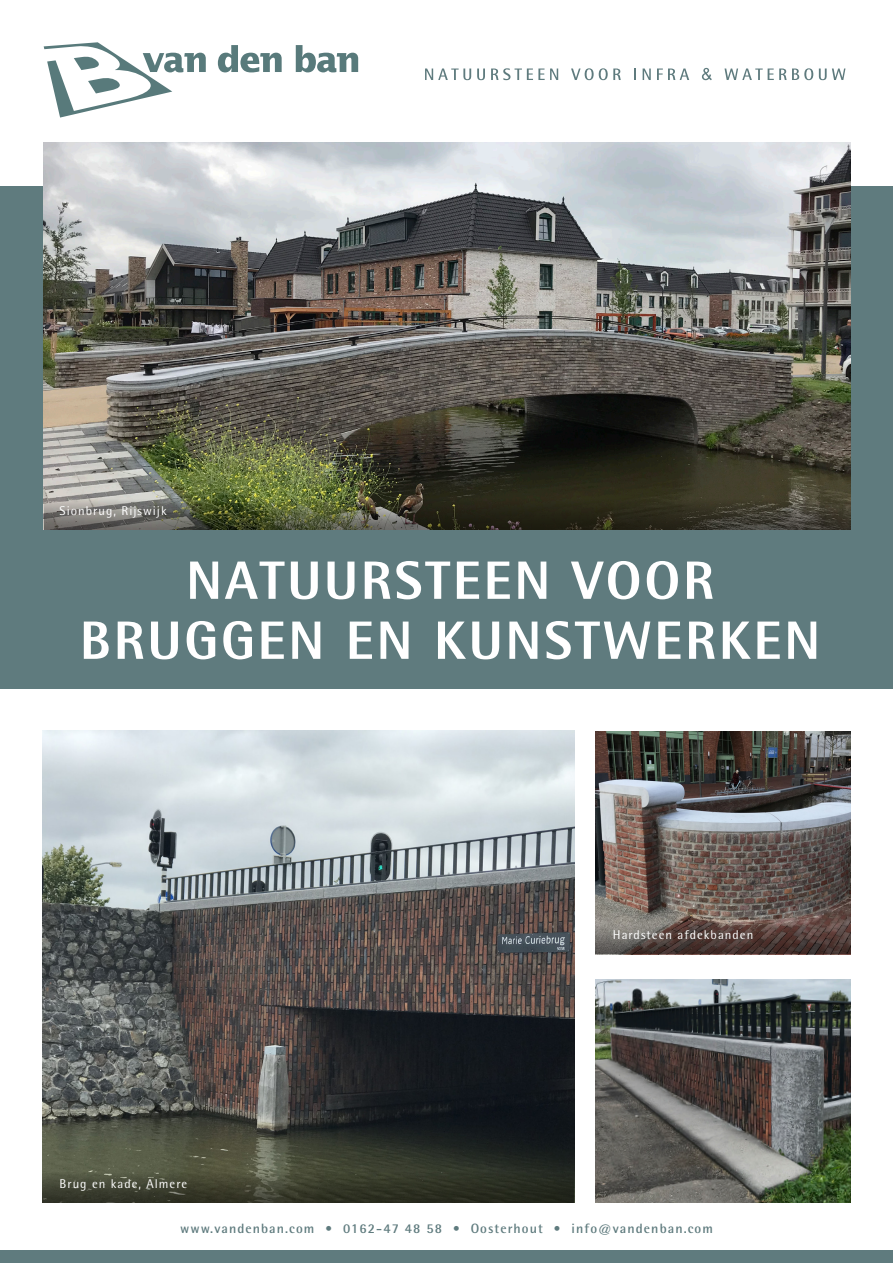
<style>
.page{position:relative;width:893px;height:1263px;background:#fff}
.page>*{position:absolute;margin:0;border:0;box-sizing:border-box;transform-origin:0 0}
.t1{font:800 54px/60px "Rotis Semi Sans Std";letter-spacing:.05em;color:#fff;text-align:center}
.t2{font:700 13.5px "Rotis Semi Sans Std";letter-spacing:.08em;color:#5f7b7e}
.Onderschrift_product{font:12.75px "Rotis Semi Sans Std";letter-spacing:.08em;color:#fff}
</style>
<div class="page">
<div style="left:0;top:186px;width:893px;height:502px;background:#5f7b7e"></div>
<svg style="left:218px;top:45px;width:64px;height:27px"></svg>
<svg style="left:296px;top:45px;width:62px;height:27px"></svg>
<svg style="left:44px;top:43px;width:162px;height:74px"></svg>
<svg style="left:425px;top:69px;width:46px;height:11px"></svg>
<svg style="left:477px;top:69px;width:8px;height:11px"></svg>
<svg style="left:491px;top:68px;width:67px;height:12px"></svg>
<svg style="left:571px;top:68px;width:50px;height:12px"></svg>
<svg style="left:634px;top:69px;width:2px;height:11px"></svg>
<svg style="left:643px;top:69px;width:8px;height:11px"></svg>
<svg style="left:657px;top:69px;width:32px;height:11px"></svg>
<svg style="left:702px;top:68px;width:10px;height:12px"></svg>
<svg style="left:724px;top:68px;width:89px;height:12px"></svg>
<svg style="left:819px;top:69px;width:26px;height:11px"></svg>
<img style="left:44px;top:142px;width:806px;height:349px">
<img style="left:44px;top:491px;width:806px;height:39px">
<img style="left:43px;top:730px;width:531px;height:434px">
<svg style="left:43px;top:1164px;width:531px;height:38px;background:#3b3e2f"></svg>
<img style="left:595px;top:732px;width:255px;height:184px">
<img style="left:595px;top:980px;width:255px;height:222px">
<svg style="left:595px;top:916px;width:255px;height:38px;background:#5f4f4a"></svg>
<div style="left:0;top:1250px;width:893px;height:13px;background:#5f7b7e"></div>
<p class="Onderschrift_product" style="left:60px;top:503px;width:109px">Sionbrug, Rijswijk</p>
<p class="t1" style="left:80px;top:549px;width:742px">NATUURSTEEN VOOR<br>BRUGGEN EN KUNSTWERKEN</p>
<p class="Onderschrift_product" style="left:60px;top:1176px;width:129px">Brug en kade, Almere</p>
<p class="Onderschrift_product" style="left:613px;top:927px;width:142px">Hardsteen afdekbanden</p>
<p class="t2" style="left:180px;top:1220px;width:534px">www.vandenban.com • 0162-47 48 58 • Oosterhout • info@vandenban.com</p>
</div>
